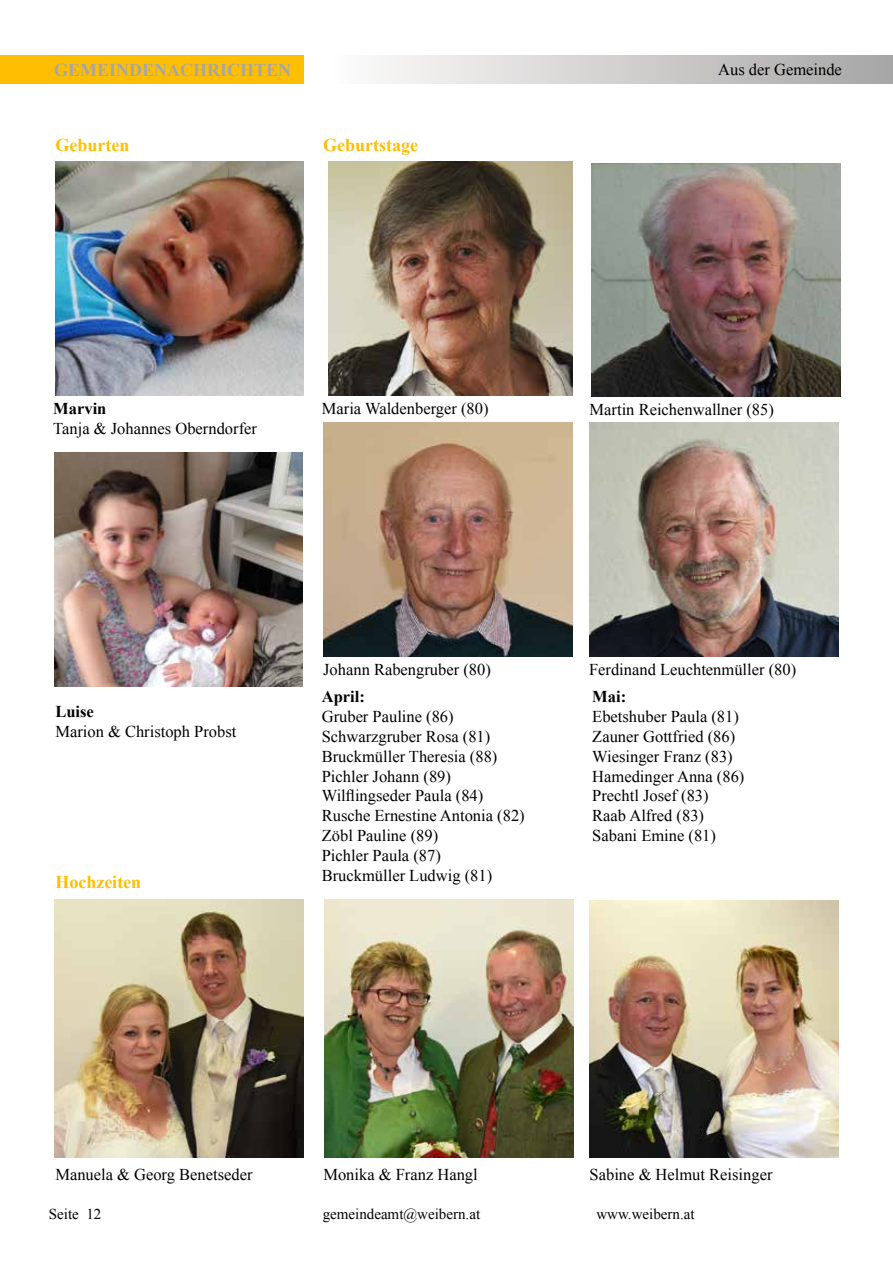
<style>
.page{position:relative;width:893px;height:1263px;background:#fff}
.page>*{position:absolute;margin:0;border:0;box-sizing:border-box;transform-origin:0 0}
.t1{font:700 18px "Times New Roman";color:#ffbe00}
.t2{font:700 18px "Times New Roman";color:#a6a6a6}
.t3{font:16.5px/19.8px "Times New Roman";color:#000}
.t4{font:700 16.5px "Times New Roman";color:#000}
.t5{font:15px "Times New Roman";color:#000}
</style>
<div class="page">
<div style="left:325px;top:55px;width:568px;height:29px;background:linear-gradient(to right,#fffefd,#a7a6a6)"></div>
<div style="left:0;top:55px;width:304px;height:29px;background:#ffbe01"></div>
<img style="left:55px;top:162px;width:249px;height:233px">
<img style="left:591px;top:163px;width:249px;height:234px">
<img style="left:329px;top:162px;width:243px;height:233px">
<img style="left:323px;top:422px;width:249px;height:234px">
<img style="left:54px;top:899px;width:249px;height:258px">
<img style="left:590px;top:900px;width:249px;height:257px">
<img style="left:54px;top:453px;width:248px;height:234px">
<img style="left:324px;top:899px;width:249px;height:258px">
<img style="left:589px;top:422px;width:249px;height:234px">
<p class="t2" style="left:54px;top:56px;width:239px">GEMEINDENACHRICHTEN</p>
<p class="t1" style="left:55px;top:132px;width:75px">Geburten</p>
<p class="t1" style="left:323px;top:132px;width:96px">Geburtstage</p>
<p class="t3" style="left:718px;top:59px;width:125px">Aus der Gemeinde</p>
<p class="t4" style="left:53px;top:397px;width:55px">Marvin</p>
<p class="t3" style="left:53px;top:418px;width:205px">Tanja &amp; Johannes Oberndorfer</p>
<p class="t3" style="left:322px;top:398px;width:168px">Maria Waldenberger (80)</p>
<p class="t3" style="left:590px;top:399px;width:186px">Martin Reichenwallner (85)</p>
<p class="t4" style="left:55px;top:700px;width:40px">Luise</p>
<p class="t3" style="left:55px;top:721px;width:183px">Marion &amp; Christoph Probst</p>
<p class="t1" style="left:55px;top:869px;width:87px">Hochzeiten</p>
<p class="t3" style="left:323px;top:659px;width:169px">Johann Rabengruber (80)</p>
<p class="t4" style="left:322px;top:685px;width:45px">April:</p>
<p class="t3" style="left:322px;top:706px;width:204px">Gruber Pauline (86)<br>Schwarzgruber Rosa (81)<br>Bruckmüller Theresia (88)<br>Pichler Johann (89)<br>Wilflingseder Paula (84)<br>Rusche Ernestine Antonia (82)<br>Zöbl Pauline (89)<br>Pichler Paula (87)<br>Bruckmüller Ludwig (81)</p>
<p class="t3" style="left:589px;top:659px;width:209px">Ferdinand Leuchtenmüller (80)</p>
<p class="t4" style="left:592px;top:685px;width:35px">Mai:</p>
<p class="t3" style="left:592px;top:706px;width:154px">Ebetshuber Paula (81)<br>Zauner Gottfried (86)<br>Wiesinger Franz (83)<br>Hamedinger Anna (86)<br>Prechtl Josef (83)<br>Raab Alfred (83)<br>Sabani Emine (81)</p>
<p class="t3" style="left:55px;top:1164px;width:199px">Manuela &amp; Georg Benetseder</p>
<p class="t3" style="left:590px;top:1164px;width:184px">Sabine &amp; Helmut Reisinger</p>
<p class="t3" style="left:323px;top:1164px;width:156px">Monika &amp; Franz Hangl</p>
<p class="t5" style="left:49px;top:1203px;width:54px">Seite 12</p>
<p class="t5" style="left:323px;top:1203px;width:159px">gemeindeamt@weibern.at</p>
<p class="t5" style="left:596px;top:1203px;width:100px">www.weibern.at</p>
</div>
